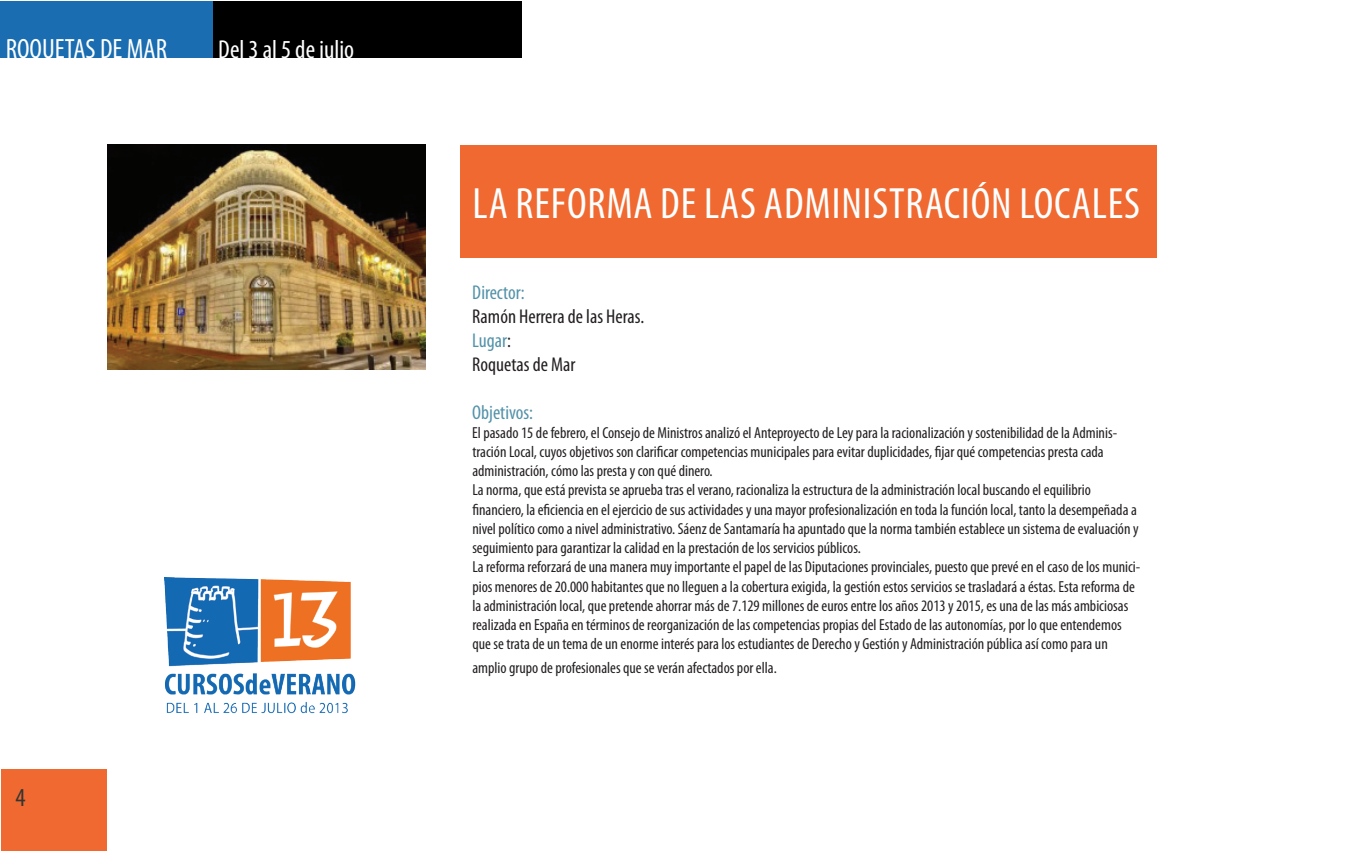
<style>
.page{position:relative;width:1361px;height:851px;background:#fff}
.page>*{position:absolute;margin:0;border:0;box-sizing:border-box;transform-origin:0 0}
.t1{font:condensed 44px "Myriad Pro";letter-spacing:.02em;color:#fff}
.t2{font:condensed 28px "Myriad Pro";color:#fff}
.t3{font:condensed 26px "Myriad Pro";color:#fff}
.t4{font:condensed 26px "Myriad Pro";color:#303535}
.t5{font:condensed 20px/24px "Myriad Pro";color:#231f20}
.t6{font:condensed 20px "Myriad Pro";color:#5392a9}
.t7{font:condensed 16px/19.2px "Myriad Pro";color:#231f20}
.s1{color:#5392a9}
</style>
<div class="page">
<img style="left:108px;top:145px;width:317px;height:224px">
<img style="left:164px;top:577px;width:191px;height:137px">
<div style="left:461px;top:145px;width:696px;height:112px;background:#f06930"></div>
<div style="left:213px;top:1px;width:309px;height:56px;background:#000"></div>
<div style="left:1px;top:769px;width:106px;height:81px;background:#f06930"></div>
<div style="left:0;top:1px;width:213px;height:56px;background:#196db0"></div>
<h2 class="t2" style="left:6px;top:31px;width:48px">ROQUETAS</h2>
<h2 class="t2" style="left:100px;top:31px;width:68px">DE MAR</h2>
<h3 class="t3" style="left:218px;top:33px;width:137px">Del 3 al 5 de julio</h3>
<h3 class="t4" style="left:16px;top:781px;width:12px">4</h3>
<h1 class="t1" style="left:472px;top:176px;width:669px">La reforma de las administración locales</h1>
<p class="t6" style="left:472px;top:280px;width:54px">Director:</p>
<p class="t5" style="left:472px;top:303px;width:173px">Ramón Herrera de las Heras.<br><span class="s1">Lugar</span>:<br>Roquetas de Mar</p>
<p class="t6" style="left:472px;top:400px;width:62px">Objetivos:</p>
<p class="t7" style="left:472px;top:422px;width:669px">El pasado 15 de febrero, el Consejo de Ministros analizó el Anteproyecto de Ley para la racionalización y sostenibilidad de la Adminis&shy;tración Local, cuyos objetivos son clarificar competencias municipales para evitar duplicidades, fijar qué competencias presta cada administración, cómo las presta y con qué dinero.<br>La norma, que está prevista se aprueba tras el verano, racionaliza la estructura de la administración local buscando el equilibrio financiero, la eficiencia en el ejercicio de sus actividades y una mayor profesionalización en toda la función local, tanto la desempeñada a nivel político como a nivel administrativo. Sáenz de Santamaría ha apuntado que la norma también establece un sistema de evaluación y seguimiento para garantizar la calidad en la prestación de los servicios públicos.<br>La reforma reforzará de una manera muy importante el papel de las Diputaciones provinciales, puesto que prevé en el caso de los munici&shy;pios menores de 20.000 habitantes que no lleguen a la cobertura exigida, la gestión estos servicios se trasladará a éstas. Esta reforma de la administración local, que pretende ahorrar más de 7.129 millones de euros entre los años 2013 y 2015, es una de las más ambiciosas realizada en España en términos de reorganización de las competencias propias del Estado de las autonomías, por lo que entendemos que se trata de un tema de un enorme interés para los estudiantes de Derecho y Gestión y Administración pública así como para un</p>
<p class="t7" style="left:472px;top:658px;width:306px">amplio grupo de profesionales que se verán afectados por ella.</p>
</div>
